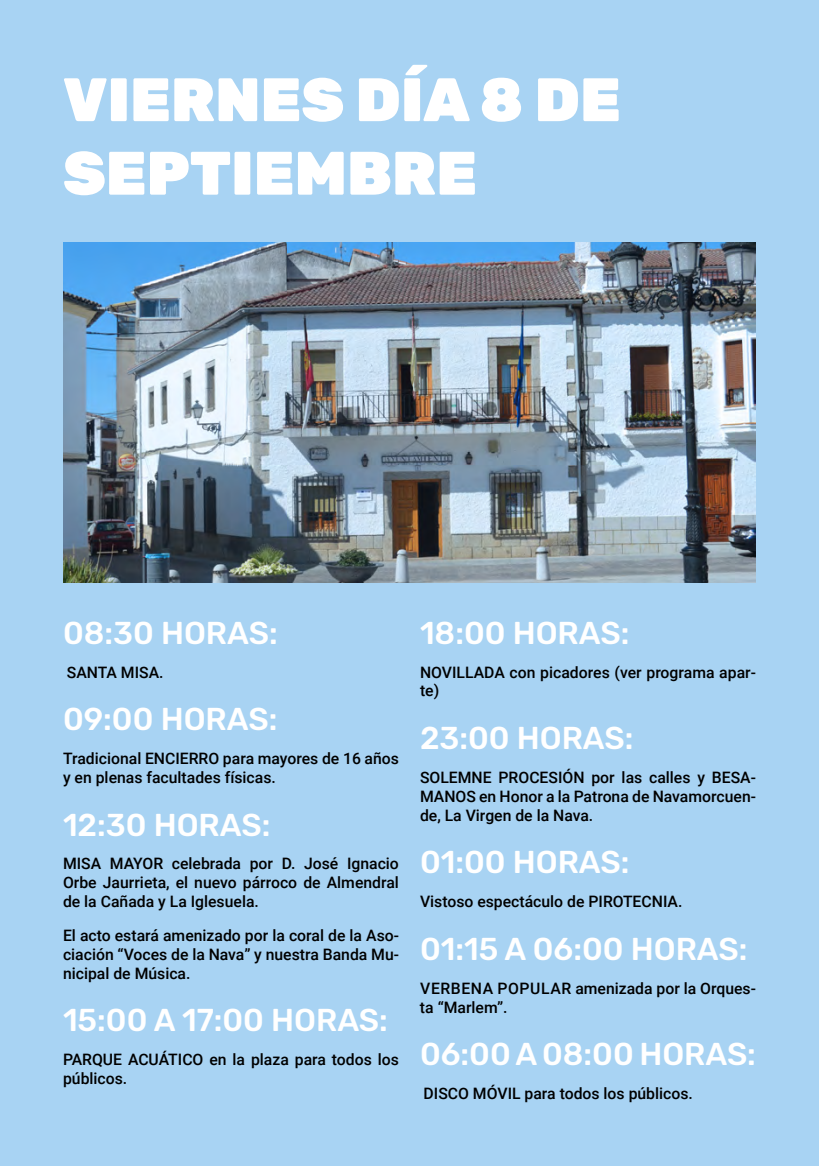
<style>
.page{position:relative;width:819px;height:1166px;background:#a8d3f3}
.page>*{position:absolute;margin:0;border:0;box-sizing:border-box;transform-origin:0 0}
.t1{font:900 61.25px/73.5px "Rubik";color:#fff}
.t2{font:500 31.5px "Rubik";color:#fff}
.t3{font:500 15.75px/18.9px "Roboto";color:#000}
</style>
<div class="page">
<img style="left:63px;top:243px;width:693px;height:340px">
<h1 class="t1" style="left:63px;top:65px;width:559px">VIERNES DÍA 8 DE<br>SEPTIEMBRE</h1>
<h2 class="t2" style="left:63px;top:615px;width:216px">08:30 HORAS:</h2>
<p class="t3" style="left:67px;top:662px;width:98px">SANTA MISA.</p>
<h2 class="t2" style="left:63px;top:701px;width:216px">09:00 HORAS:</h2>
<p class="t3" style="left:63px;top:748px;width:337px">Tradicional ENCIERRO para mayores de 16 años y en plenas facultades físicas.</p>
<h2 class="t2" style="left:63px;top:806px;width:209px">12:30 HORAS:</h2>
<p class="t3" style="left:63px;top:854px;width:337px;text-align:justify">MISA MAYOR celebrada por D. José Ignacio Orbe Jaurrieta, el nuevo párroco de Almendral de la Cañada y La Iglesuela.</p>
<p class="t3" style="left:63px;top:925px;width:337px;text-align:justify">El acto estará amenizado por la coral de la Aso&shy;ciación “Voces de la Nava” y nuestra Banda Mu&shy;nicipal de Música.</p>
<h2 class="t2" style="left:63px;top:1002px;width:326px">15:00 A 17:00 HORAS:</h2>
<p class="t3" style="left:63px;top:1049px;width:337px">PARQUE ACUÁTICO en la plaza para todos los públicos.</p>
<h2 class="t2" style="left:420px;top:615px;width:211px">18:00 HORAS:</h2>
<p class="t3" style="left:420px;top:662px;width:337px">NOVILLADA con picadores (ver programa apar&shy;te)</p>
<h2 class="t2" style="left:420px;top:720px;width:215px">23:00 HORAS:</h2>
<p class="t3" style="left:420px;top:767px;width:337px;text-align:justify">SOLEMNE PROCESIÓN por las calles y BESA-MANOS en Honor a la Patrona de Navamorcuen&shy;de, La Virgen de la Nava.</p>
<h2 class="t2" style="left:420px;top:844px;width:211px">01:00 HORAS:</h2>
<p class="t3" style="left:420px;top:891px;width:264px">Vistoso espectáculo de PIROTECNIA.</p>
<h2 class="t2" style="left:420px;top:931px;width:329px">01:15 A 06:00 HORAS:</h2>
<p class="t3" style="left:420px;top:978px;width:337px">VERBENA POPULAR amenizada por la Orques&shy;ta “Marlem”.</p>
<h2 class="t2" style="left:420px;top:1036px;width:337px">06:00 A 08:00 HORAS:</h2>
<p class="t3" style="left:423px;top:1083px;width:271px">DISCO MÓVIL para todos los públicos.</p>
</div>
